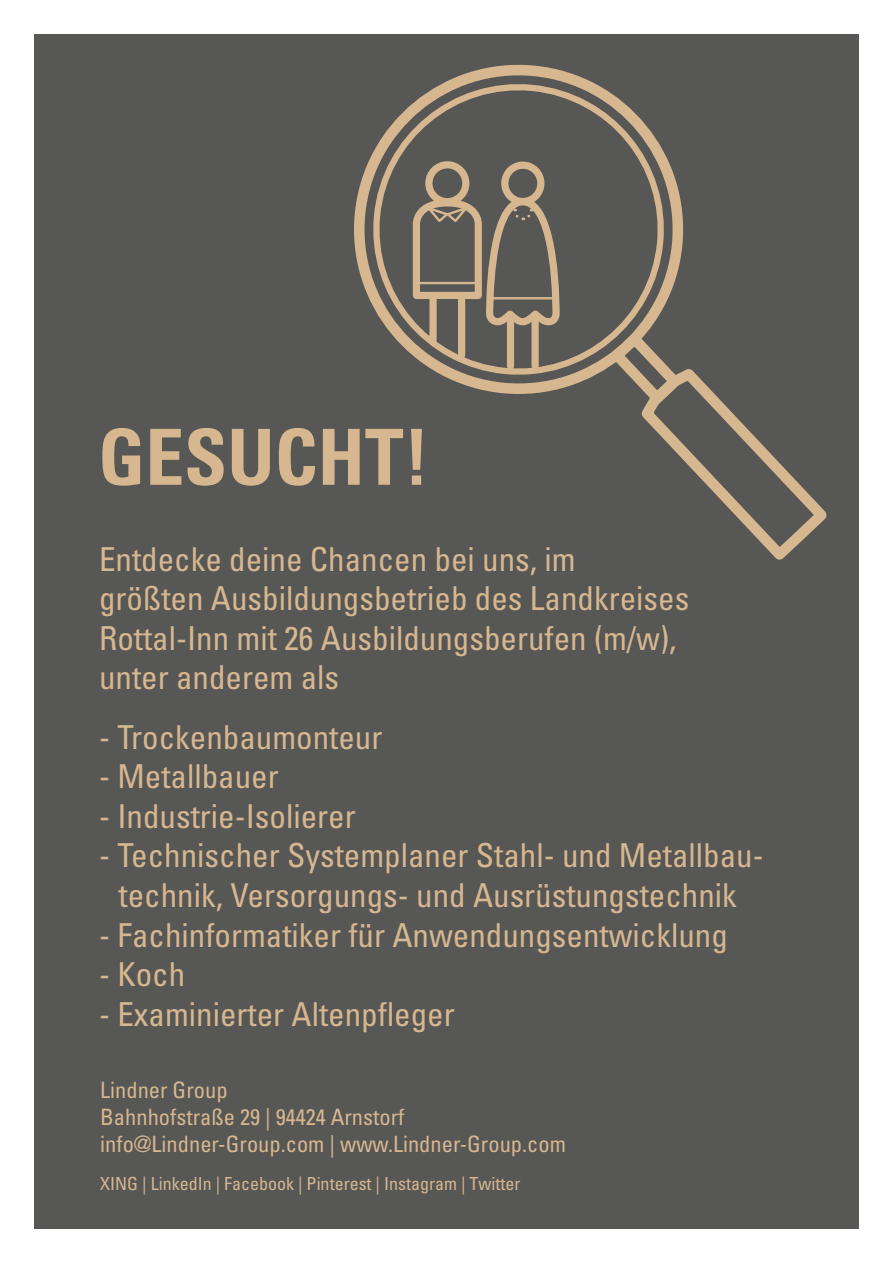
<style>
.page{position:relative;width:893px;height:1263px;background:#fff}
.page>*{position:absolute;margin:0;border:0;box-sizing:border-box;transform-origin:0 0}
.t1{font:700 condensed 77.4px "Univers LT";color:#d7b78f}
.t2{font:condensed 33px/39.6px "Univers LT";color:#d7b78f}
.t3{font:condensed 22.5px/27px "Univers LT";color:#d7b78f}
.t4{font:condensed 18px "Univers LT";color:#d7b78f}
</style>
<div class="page">
<div style="left:34px;top:34px;width:825px;height:1195px;background:#575756"></div>
<svg style="left:354px;top:64px;width:330px;height:330px"></svg>
<svg style="left:604px;top:326px;width:223px;height:234px"></svg>
<svg style="left:370px;top:80px;width:298px;height:298px"></svg>
<h1 class="t1" style="left:98px;top:410px;width:333px">GESUCHT!</h1>
<p class="t2" style="left:99px;top:539px;width:592px">Entdecke deine Chancen bei uns, im<br>größten Ausbildungsbetrieb des Landkreises Rottal-Inn mit 26 Ausbildungsberufen (m/w), unter anderem als</p>
<p class="t2" style="left:99px;top:717px;width:285px">- Trockenbaumonteur</p>
<p class="t2" style="left:99px;top:756px;width:181px">- Metallbauer</p>
<p class="t2" style="left:99px;top:796px;width:258px">- Industrie-Isolierer</p>
<p class="t2" style="left:99px;top:835px;width:666px;text-align:center">- Technischer Systemplaner Stahl- und Metallbau&shy;technik, Versorgungs- und Ausrüstungstechnik</p>
<p class="t2" style="left:99px;top:915px;width:630px">- Fachinformatiker für Anwendungsentwicklung</p>
<p class="t2" style="left:99px;top:954px;width:88px">- Koch</p>
<p class="t2" style="left:99px;top:994px;width:357px">- Examinierter Altenpfleger</p>
<p class="t3" style="left:100px;top:1076px;width:467px">Lindner Group<br>Bahnhofstraße 29 | 94424 Arnstorf info@Lindner-Group.com | www.Lindner-Group.com</p>
<p class="t4" style="left:100px;top:1172px;width:422px">XING | LinkedIn | Facebook | Pinterest | Instagram | Twitter</p>
</div>
